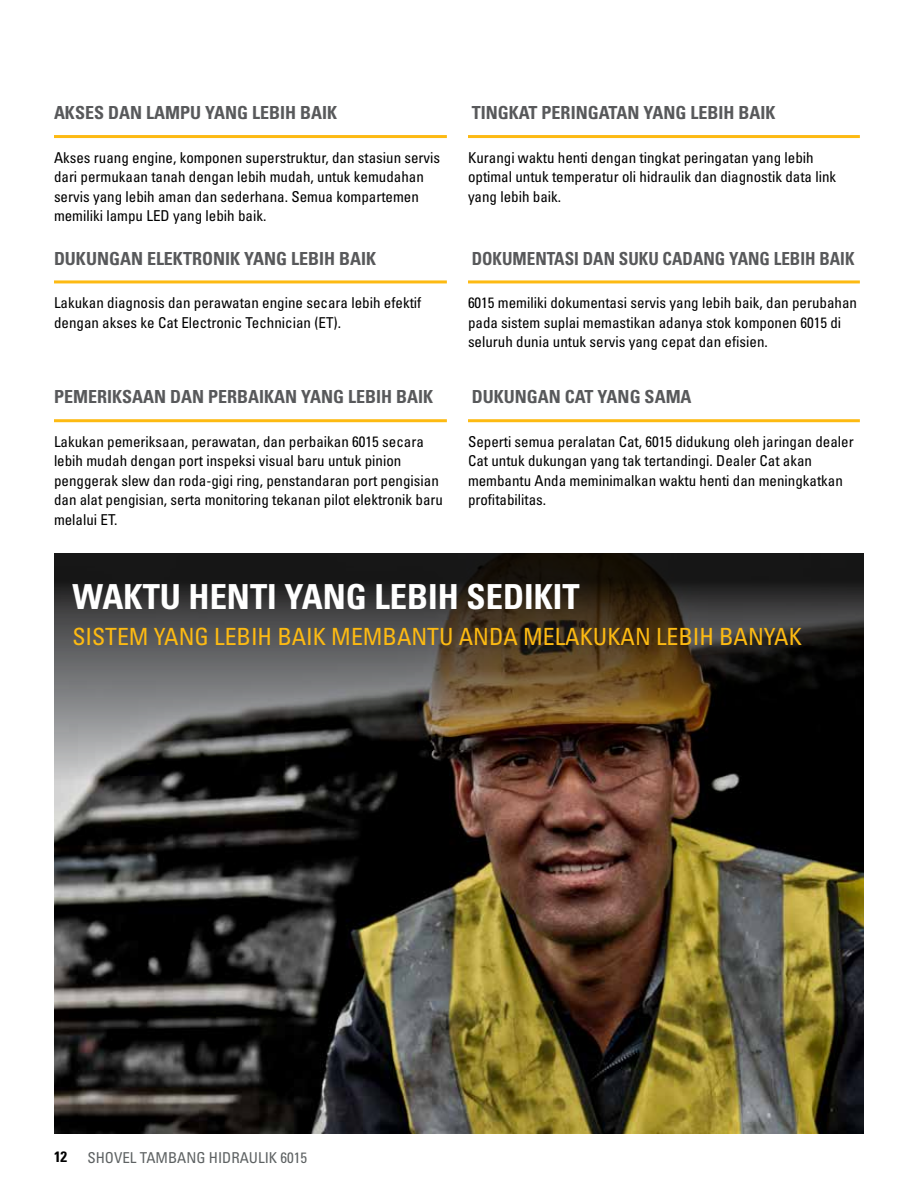
<style>
.page{position:relative;width:918px;height:1188px;background:#fff}
.page>*{position:absolute;margin:0;border:0;box-sizing:border-box;transform-origin:0 0}
.t1{font:700 condensed 34.5px "Univers LT Std";color:#fff}
.t2{font:condensed 23.7px "Univers LTCYR 57";color:#fdba12}
.t3{font:700 condensed 18px "Univers LT Std";color:#58595b}
.t4{font:700 condensed 18px "Univers LT Std";color:#58595b;scale:.95 1}
.t5{font:condensed 15px/19.5px "Univers LTCYR 57";color:#000}
.t6{font:condensed 15px "Univers LTCYR 57";color:#5e6263}
.t7{font:700 condensed 15px "Univers LT Std";color:#000}
</style>
<div class="page">
<img style="left:54px;top:554px;width:810px;height:580px">
<hr style="left:54px;top:135px;width:393px;height:3px;background:#fdba12">
<hr style="left:54px;top:280px;width:393px;height:3px;background:#fdba12">
<hr style="left:468px;top:135px;width:392px;height:3px;background:#fdba12">
<hr style="left:468px;top:280px;width:392px;height:3px;background:#fdba12">
<hr style="left:54px;top:419px;width:393px;height:3px;background:#fdba12">
<hr style="left:468px;top:419px;width:392px;height:3px;background:#fdba12">
<p class="t3" style="left:54px;top:102px;width:285px">AKSES DAN LAMPU YANG LEBIH BAIK</p>
<p class="t3" style="left:472px;top:102px;width:305px">TINGKAT PERINGATAN YANG LEBIH BAIK</p>
<p class="t5" style="left:54px;top:147px;width:388px">Akses ruang engine, komponen superstruktur, dan stasiun servis dari permukaan tanah dengan lebih mudah, untuk kemudahan servis yang lebih aman dan sederhana. Semua kompartemen memiliki lampu LED yang lebih baik.</p>
<p class="t5" style="left:468px;top:147px;width:370px">Kurangi waktu henti dengan tingkat peringatan yang lebih optimal untuk temperatur oli hidraulik dan diagnostik data link yang lebih baik.</p>
<p class="t3" style="left:54px;top:247px;width:324px">DUKUNGAN ELEKTRONIK YANG LEBIH BAIK</p>
<p class="t4" style="left:472px;top:247px;width:404px">DOKUMENTASI DAN SUKU CADANG YANG LEBIH BAIK</p>
<p class="t5" style="left:54px;top:293px;width:369px">Lakukan diagnosis dan perawatan engine secara lebih efektif dengan akses ke Cat Electronic Technician (ET).</p>
<p class="t5" style="left:468px;top:293px;width:391px">6015 memiliki dokumentasi servis yang lebih baik, dan perubahan pada sistem suplai memastikan adanya stok komponen 6015 di seluruh dunia untuk servis yang cepat dan efisien.</p>
<p class="t3" style="left:54px;top:386px;width:381px">PEMERIKSAAN DAN PERBAIKAN YANG LEBIH BAIK</p>
<p class="t3" style="left:472px;top:386px;width:221px">DUKUNGAN CAT YANG SAMA</p>
<p class="t5" style="left:54px;top:431px;width:391px">Lakukan pemeriksaan, perawatan, dan perbaikan 6015 secara lebih mudah dengan port inspeksi visual baru untuk pinion penggerak slew dan roda-gigi ring, penstandaran port pengisian dan alat pengisian, serta monitoring tekanan pilot elektronik baru melalui ET.</p>
<p class="t5" style="left:468px;top:431px;width:387px">Seperti semua peralatan Cat, 6015 didukung oleh jaringan dealer Cat untuk dukungan yang tak tertandingi. Dealer Cat akan membantu Anda meminimalkan waktu henti dan meningkatkan profitabilitas.</p>
<h1 class="t1" style="left:72px;top:576px;width:509px">WAKTU HENTI YANG LEBIH SEDIKIT</h1>
<h2 class="t2" style="left:72px;top:622px;width:731px">SISTEM YANG LEBIH BAIK MEMBANTU ANDA MELAKUKAN LEBIH BANYAK</h2>
<p class="t7" style="left:54px;top:1147px;width:15px">12</p>
<p class="t6" style="left:87px;top:1148px;width:221px">SHOVEL TAMBANG HIDRAULIK 6015</p>
</div>
